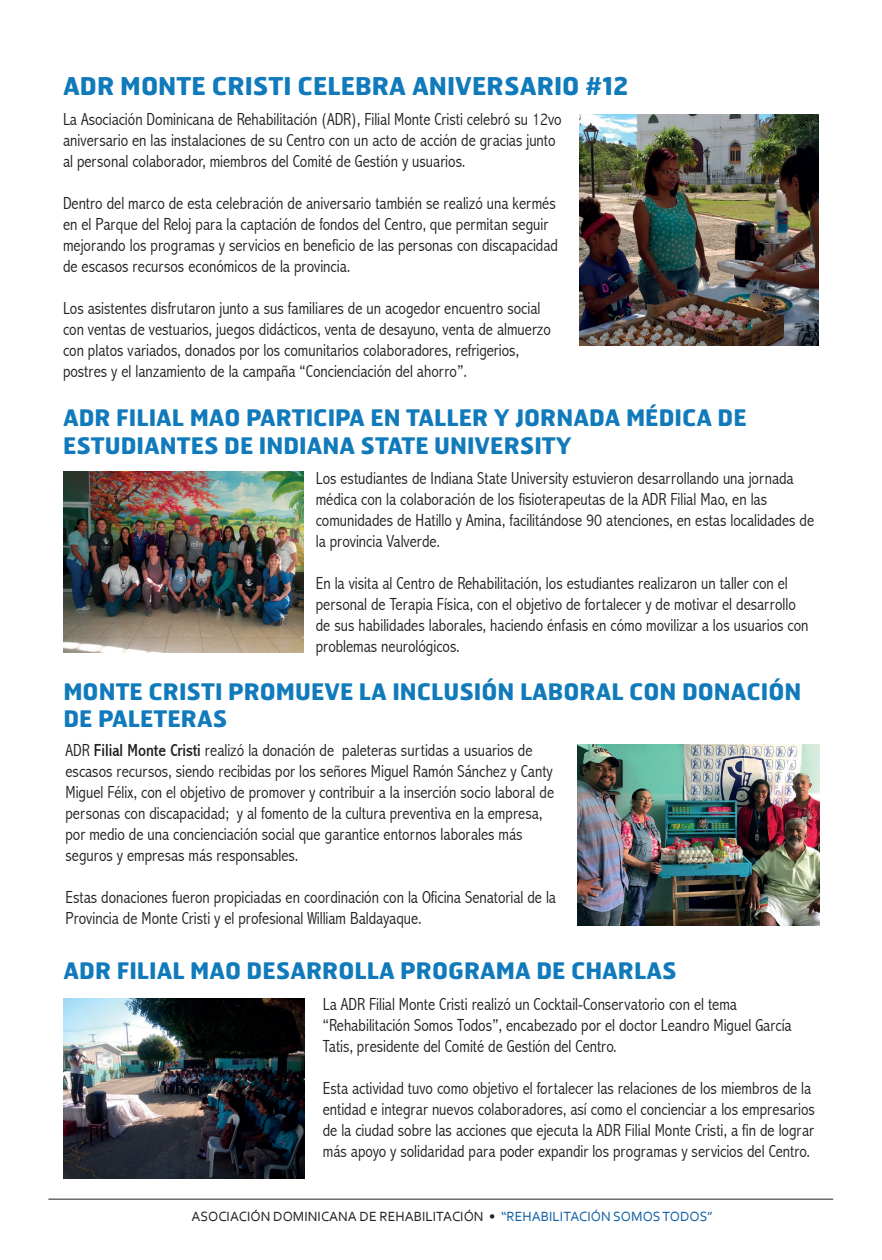
<style>
.page{position:relative;width:882px;height:1260px;background:#fff}
.page>*{position:absolute;margin:0;border:0;box-sizing:border-box;transform-origin:0 0}
.t1{font:700 24.5px "Hermes";color:#107abb}
.t2{font:700 22.75px/27.3px "Hermes";color:#107abb}
.t3{font:300 condensed 17.5px/21px "Abadi";color:#231f20}
.t4{font:14px "Corbel";color:#231f20}
.s1{font-weight:400}
.s2{color:#105ea4}
</style>
<div class="page">
<hr style="left:48px;top:1199px;width:785px;height:1px;background:#231f20">
<img style="left:580px;top:115px;width:239px;height:231px">
<img style="left:63px;top:472px;width:241px;height:181px">
<img style="left:578px;top:744px;width:241px;height:181px">
<img style="left:63px;top:998px;width:241px;height:180px">
<h1 class="t1" style="left:63px;top:70px;width:567px">ADR MONTE CRISTI CELEBRA ANIVERSARIO #12</h1>
<p class="t3" style="left:63px;top:108px;width:500px">La Asociación Dominicana de Rehabilitación (ADR), Filial Monte Cristi celebró su 12vo aniversario en las instalaciones de su Centro con un acto de acción de gracias junto al personal colaborador, miembros del Comité de Gestión y usuarios.</p>
<p class="t3" style="left:63px;top:192px;width:497px">Dentro del marco de esta celebración de aniversario también se realizó una kermés en el Parque del Reloj para la captación de fondos del Centro, que permitan seguir mejorando los programas y servicios en beneficio de las personas con discapacidad de escasos recursos económicos de la provincia.</p>
<p class="t3" style="left:63px;top:297px;width:489px">Los asistentes disfrutaron junto a sus familiares de un acogedor encuentro social con ventas de vestuarios, juegos didácticos, venta de desayuno, venta de almuerzo con platos variados, donados por los comunitarios colaboradores, refrigerios, postres y el lanzamiento de la campaña “Concienciación del ahorro”.</p>
<h2 class="t2" style="left:63px;top:404px;width:685px">ADR FILIAL MAO PARTICIPA EN TALLER Y JORNADA MÉDICA DE<br>ESTUDIANTES DE INDIANA STATE UNIVERSITY</h2>
<p class="t3" style="left:316px;top:467px;width:500px">Los estudiantes de Indiana State University estuvieron desarrollando una jornada médica con la colaboración de los fisioterapeutas de la ADR Filial Mao, en las comunidades de Hatillo y Amina, facilitándose 90 atenciones, en estas localidades de la provincia Valverde.</p>
<p class="t3" style="left:316px;top:572px;width:494px">En la visita al Centro de Rehabilitación, los estudiantes realizaron un taller con el personal de Terapia Física, con el objetivo de fortalecer y de motivar el desarrollo de sus habilidades laborales, haciendo énfasis en cómo movilizar a los usuarios con problemas neurológicos.</p>
<h2 class="t2" style="left:63px;top:677px;width:740px">MONTE CRISTI PROMUEVE LA INCLUSIÓN LABORAL CON DONACIÓN<br>DE PALETERAS</h2>
<p class="t3" style="left:66px;top:740px;width:490px">ADR <span class="s1">Filial Monte Cristi</span> realizó la donación de paleteras surtidas a usuarios de escasos recursos, siendo recibidas por los señores Miguel Ramón Sánchez y Canty Miguel Félix, con el objetivo de promover y contribuir a la inserción socio laboral de personas con discapacidad; y al fomento de la cultura preventiva en la empresa, por medio de una concienciación social que garantice entornos laborales más seguros y empresas más responsables.</p>
<p class="t3" style="left:66px;top:887px;width:492px">Estas donaciones fueron propiciadas en coordinación con la Oficina Senatorial de la<br>Provincia de Monte Cristi y el profesional William Baldayaque.</p>
<h2 class="t2" style="left:63px;top:956px;width:615px">ADR FILIAL MAO DESARROLLA PROGRAMA DE CHARLAS</h2>
<p class="t3" style="left:323px;top:994px;width:470px">La ADR Filial Monte Cristi realizó un Cocktail-Conservatorio con el tema “Rehabilitación Somos Todos”, encabezado por el doctor Leandro Miguel García<br>Tatis, presidente del Comité de Gestión del Centro.</p>
<p class="t3" style="left:323px;top:1078px;width:494px">Esta actividad tuvo como objetivo el fortalecer las relaciones de los miembros de la entidad e integrar nuevos colaboradores, así como el concienciar a los empresarios de la ciudad sobre las acciones que ejecuta la ADR Filial Monte Cristi, a fin de lograr más apoyo y solidaridad para poder expandir los programas y servicios del Centro.</p>
<p class="t4" style="left:192px;top:1208px;width:523px">ASOCIACIÓN DOMINICANA DE REHABILITACIÓN • <span class="s2">“REHABILITACIÓN SOMOS TODOS”</span></p>
</div>
